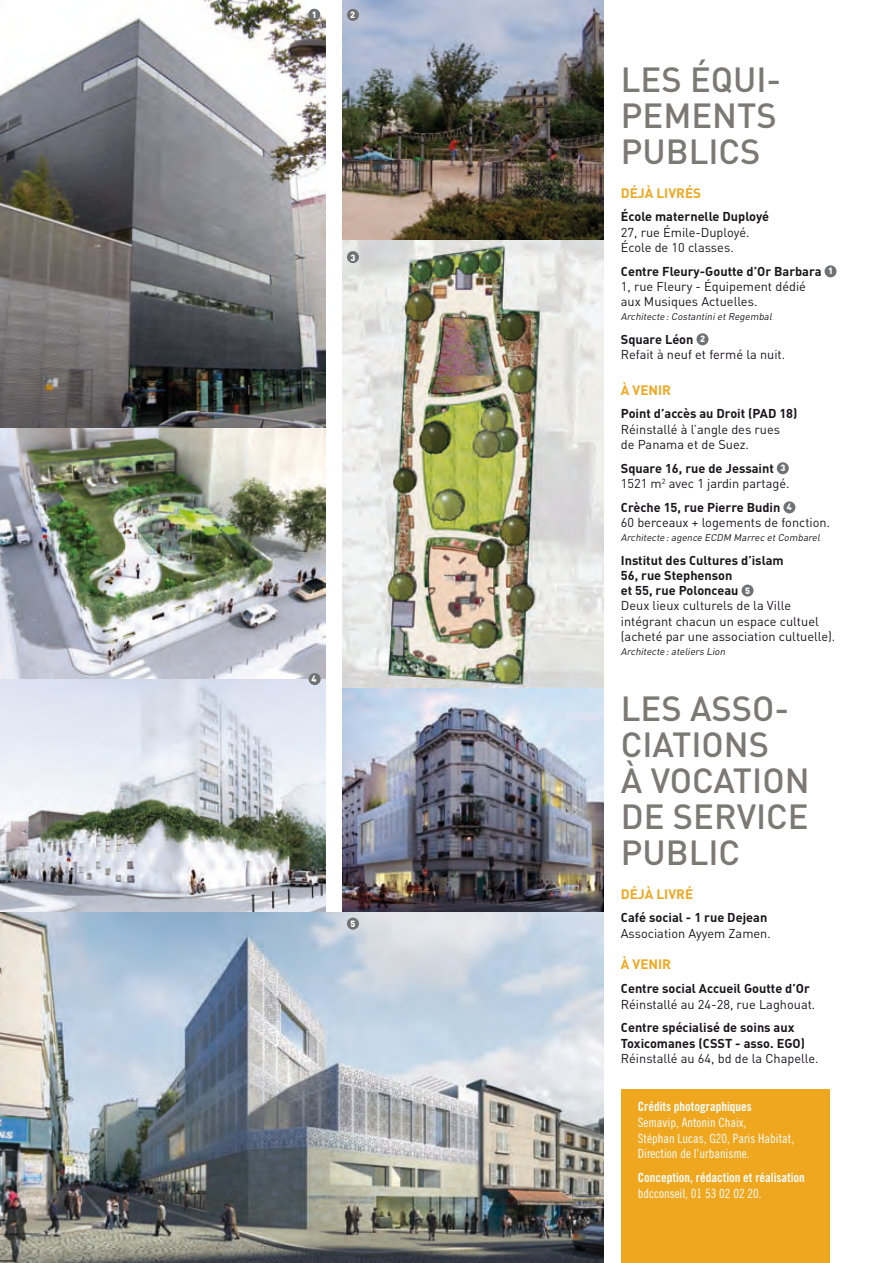
<style>
.page{position:relative;width:893px;height:1263px;background:#fff}
.page>*{position:absolute;margin:0;border:0;box-sizing:border-box;transform-origin:0 0}
.t1{font:500 34.5px/36px "DIN";color:#7c7975}
.t2{font:700 13.5px "DIN";color:#efa720}
.t3{font:12.75px/15.3px "DIN";color:#1a171c}
.t4{font:700 12.75px/15.3px "DIN";color:#1a171c}
.t5{font:12.75px/15.8px "Trade Gothic Cond Eighteen";color:#fff}
.t6{font:12.75px "Trade Gothic Bold Cond Twenty";color:#fff}
.t7{font:italic 9.75px "DIN";color:#1a171c}
.t8{font:900 9px "DIN";color:#fff}
.s1{font-weight:700}
.s2{font-weight:900;font-size:9px;color:#fff}
</style>
<div class="page">
<div style="left:621px;top:1089px;width:208px;height:174px;background:#efa720"></div>
<img style="left:0;top:0;width:326px;height:434px">
<div style="left:824px;top:265px;width:13px;height:12px;background:#707173;border-radius:50%"></div>
<div style="left:696px;top:333px;width:12px;height:12px;background:#707173;border-radius:50%"></div>
<div style="left:777px;top:462px;width:12px;height:12px;background:#707173;border-radius:50%"></div>
<div style="left:783px;top:501px;width:12px;height:12px;background:#707173;border-radius:50%"></div>
<div style="left:742px;top:585px;width:12px;height:12px;background:#707173;border-radius:50%"></div>
<img style="left:342px;top:0;width:262px;height:240px">
<div style="left:347px;top:9px;width:12px;height:12px;background:#707173;border-radius:50%"></div>
<div style="left:308px;top:9px;width:12px;height:12px;background:#707173;border-radius:50%"></div>
<img style="left:342px;top:240px;width:262px;height:672px">
<div style="left:347px;top:251px;width:12px;height:12px;background:#707173;border-radius:50%"></div>
<img style="left:0;top:677px;width:326px;height:235px">
<img style="left:0;top:429px;width:325px;height:250px">
<div style="left:309px;top:673px;width:12px;height:12px;background:#707173;border-radius:50%"></div>
<img style="left:0;top:912px;width:604px;height:351px">
<div style="left:347px;top:918px;width:12px;height:12px;background:#707173;border-radius:50%"></div>
<p class="t8" style="left:312px;top:9px;width:7px">1</p>
<p class="t8" style="left:350px;top:9px;width:7px">2</p>
<p class="t8" style="left:350px;top:251px;width:7px">3</p>
<p class="t8" style="left:311px;top:673px;width:7px">4</p>
<p class="t8" style="left:351px;top:918px;width:7px">5</p>
<h1 class="t1" style="left:621px;top:61px;width:138px">LES éQUI-<br>PEMENTS<br>PU BLICS</h1>
<p class="t2" style="left:621px;top:184px;width:82px">Déjà livrés</p>
<p class="t4" style="left:621px;top:209px;width:150px">école maternelle Duployé</p>
<p class="t3" style="left:621px;top:224px;width:130px">27, rue émile-Duployé. école de 10 classes.</p>
<p class="t3" style="left:621px;top:263px;width:214px"><span class="s1">Centre Fleury-Goutte d’Or Barbara</span> <span class="s2">1<br></span>1, rue Fleury - équipement dédié<br>aux Musiques Actuelles.</p>
<p class="t7" style="left:621px;top:310px;width:155px">Architecte:CostantinietRegembal</p>
<p class="t3" style="left:621px;top:331px;width:166px"><span class="s1">Square Léon</span> <span class="s2">2<br></span>Refait à neuf et fermé la nuit.</p>
<p class="t2" style="left:621px;top:381px;width:28px">à VENIR</p>
<p class="t4" style="left:621px;top:406px;width:178px">Point d’accès au Droit (PAD 18)</p>
<p class="t3" style="left:621px;top:421px;width:161px">Réinstallé à l’angle des rues de Panama et de Suez.</p>
<p class="t3" style="left:621px;top:460px;width:170px"><span class="s1">Square 16, rue de Jessaint</span> <span class="s2">3<br></span>1521 m<sup>2</sup> avec 1 jardin partagé.</p>
<p class="t3" style="left:621px;top:499px;width:211px"><span class="s1">Crèche 15, rue Pierre Budin</span> <span class="s2">4<br></span>60 berceaux + logements de fonction.</p>
<p class="t7" style="left:621px;top:531px;width:203px">Architecte:agence ECDM Marrec etCombarel</p>
<p class="t3" style="left:621px;top:552px;width:216px"><span class="s1">I nstitut des Cultures d’islam<br>56, rue Stephenson<br>et 55, rue Polonceau</span> <span class="s2">5<br></span>Deux lieux culturels de la Ville intégrant chacun un espace cultuel (acheté par une association cultuelle).</p>
<p class="t7" style="left:621px;top:645px;width:108px">Architecte:ateliers Lion</p>
<h1 class="t1" style="left:621px;top:689px;width:113px">LES ASSO-<br>CIATIONS<br>à VO CATION<br>DE SERVI</h1>
<h1 class="t1" style="left:766px;top:797px;width:39px">CE</h1>
<h1 class="t1" style="left:621px;top:833px;width:121px">PUBLIC</h1>
<p class="t2" style="left:621px;top:885px;width:74px">Déjà livré</p>
<p class="t4" style="left:621px;top:909px;width:148px">Café social - 1 rue Dejean</p>
<p class="t3" style="left:621px;top:925px;width:152px">Association Ayyem Zamen.</p>
<p class="t2" style="left:621px;top:956px;width:28px">à VENIR</p>
<p class="t4" style="left:621px;top:980px;width:191px">Centre social Accueil Goutte d’Or</p>
<p class="t3" style="left:621px;top:996px;width:196px">Réinstallé au 24-28, rue Laghouat.</p>
<p class="t4" style="left:621px;top:1019px;width:175px">Centre spécialisé de soins aux<br>Toxicomanes (CSST</p>
<p class="t4" style="left:735px;top:1035px;width:50px">- asso. EGO</p>
<p class="t4" style="left:801px;top:1035px;width:6px">)</p>
<p class="t3" style="left:621px;top:1050px;width:199px">Réinstallé au 64, bd de la Chapelle.</p>
<p class="t6" style="left:638px;top:1099px;width:115px">Crédits photographiques</p>
<p class="t5" style="left:638px;top:1114px;width:158px">Semavip, Antonin Chaix,<br>Stéphan Lucas, G20, Paris Habitat,<br>Direction de l’urbanisme.</p>
<p class="t6" style="left:638px;top:1170px;width:169px">Conception, rédaction et réalisation</p>
<p class="t5" style="left:638px;top:1185px;width:125px">bdcconseil, 01 53 02 02 20.</p>
</div>
